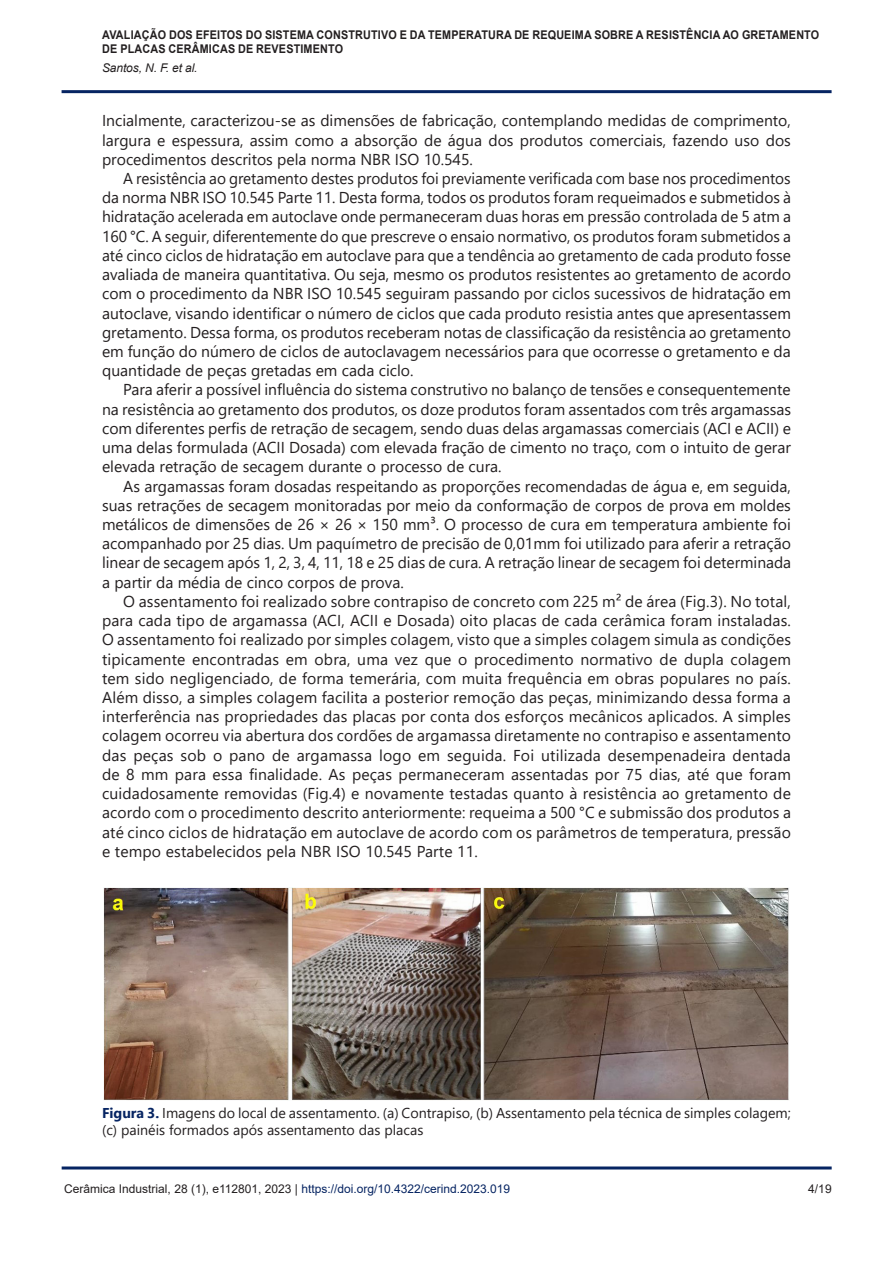
<style>
.page{position:relative;width:893px;height:1263px;background:#fff}
.page>*{position:absolute;margin:0;border:0;box-sizing:border-box;transform-origin:0 0}
.Paragraph{font:15.75px/19.2px "Segoe UI";color:#231f20;text-align:justify}
.FigureCaption{font:14.25px/17.4px "Segoe UI";color:#231f20}
.t1{font:700 12px/14.4px "Arial";letter-spacing:.015em;color:#231f20;scale:.9 1}
.t2{font:12px "Arial";color:#062462}
.t3{font:italic 12px "Arial";letter-spacing:-.01em;color:#231f20}
.t4{font:12px "Arial";color:#231f20}
.s1{font-weight:700;color:#062462}
.s2{color:#231f20}
</style>
<div class="page">
<hr style="left:62px;top:1166px;width:770px;height:3px;background:#062462">
<hr style="left:62px;top:90px;width:770px;height:3px;background:#062462">
<img style="left:104px;top:887px;width:685px;height:213px">
<p class="t1" style="left:102px;top:27px;width:798px">AVALIAÇÃO DOS EFEITOS DO SISTEMA CONSTRUTIVO E DA TEMPERATURA DE REQUEIMA SOBRE A RESISTÊNCIA AO GRETAMENTO<br>DE PLACAS CERÂMICAS DE REVESTIMENTO</p>
<p class="t3" style="left:102px;top:60px;width:97px">Santos, N. F. et al.</p>
<p class="Paragraph" style="left:102px;top:110px;width:690px">Incialmente, caracterizou-se as dimensões de fabricação, contemplando medidas de comprimento, largura e espessura, assim como a absorção de água dos produtos comerciais, fazendo uso dos procedimentos descritos pela norma NBR ISO 10.545.</p>
<p class="Paragraph" style="left:102px;top:167px;width:690px;text-indent:21px">A resistência ao gretamento destes produtos foi previamente verificada com base nos procedimentos da norma NBR ISO 10.545 Parte 11. Desta forma, todos os produtos foram requeimados e submetidos à hidratação acelerada em autoclave onde permaneceram duas horas em pressão controlada de 5 atm a 160 °C. A seguir, diferentemente do que prescreve o ensaio normativo, os produtos foram submetidos a até cinco ciclos de hidratação em autoclave para que a tendência ao gretamento de cada produto fosse avaliada de maneira quantitativa. Ou seja, mesmo os produtos resistentes ao gretamento de acordo com o procedimento da NBR ISO 10.545 seguiram passando por ciclos sucessivos de hidratação em autoclave, visando identificar o número de ciclos que cada produto resistia antes que apresentassem gretamento. Dessa forma, os produtos receberam notas de classificação da resistência ao gretamento em função do número de ciclos de autoclavagem necessários para que ocorresse o gretamento e da quantidade de peças gretadas em cada ciclo.</p>
<p class="Paragraph" style="left:102px;top:379px;width:691px;text-indent:21px">Para aferir a possível influência do sistema construtivo no balanço de tensões e consequentemente na resistência ao gretamento dos produtos, os doze produtos foram assentados com três argamassas com diferentes perfis de retração de secagem, sendo duas delas argamassas comerciais (ACI e ACII) e uma delas formulada (ACII Dosada) com elevada fração de cimento no traço, com o intuito de gerar elevada retração de secagem durante o processo de cura.</p>
<p class="Paragraph" style="left:102px;top:475px;width:691px;text-indent:21px">As argamassas foram dosadas respeitando as proporções recomendadas de água e, em seguida, suas retrações de secagem monitoradas por meio da conformação de corpos de prova em moldes metálicos de dimensões de 26 × 26 × 150 mm³. O processo de cura em temperatura ambiente foi acompanhado por 25 dias. Um paquímetro de precisão de 0,01mm foi utilizado para aferir a retração linear de secagem após 1, 2, 3, 4, 11, 18 e 25 dias de cura. A retração linear de secagem foi determinada a partir da média de cinco corpos de prova.</p>
<p class="Paragraph" style="left:102px;top:590px;width:691px;text-indent:21px">O assentamento foi realizado sobre contrapiso de concreto com 225 m² de área (Fig.3). No total, para cada tipo de argamassa (ACI, ACII e Dosada) oito placas de cada cerâmica foram instaladas.<br>O assentamento foi realizado por simples colagem, visto que a simples colagem simula as condições tipicamente encontradas em obra, uma vez que o procedimento normativo de dupla colagem tem sido negligenciado, de forma temerária, com muita frequência em obras populares no país.<br>Além disso, a simples colagem facilita a posterior remoção das peças, minimizando dessa forma a interferência nas propriedades das placas por conta dos esforços mecânicos aplicados. A simples colagem ocorreu via abertura dos cordões de argamassa diretamente no contrapiso e assentamento das peças sob o pano de argamassa logo em seguida. Foi utilizada desempenadeira dentada de 8 mm para essa finalidade. As peças permaneceram assentadas por 75 dias, até que foram cuidadosamente removidas (Fig.4) e novamente testadas quanto à resistência ao gretamento de acordo com o procedimento descrito anteriormente: requeima a 500 °C e submissão dos produtos a até cinco ciclos de hidratação em autoclave de acordo com os parâmetros de temperatura, pressão e tempo estabelecidos pela NBR ISO 10.545 Parte 11.</p>
<p class="FigureCaption" style="left:102px;top:1103px;width:690px"><span class="s1">Figura 3.</span> Imagens do local de assentamento. (a) Contrapiso, (b) Assentamento pela técnica de simples colagem; (c) painéis formados após assentamento das placas</p>
<p class="t2" style="left:64px;top:1180px;width:447px"><span class="s2">Cerâmica I ndustrial, 28 (1), e112801, 2023 |</span> https://doi.org/10.4322/cerind.2023.019</p>
<p class="t4" style="left:808px;top:1180px;width:25px">4/19</p>
</div>
